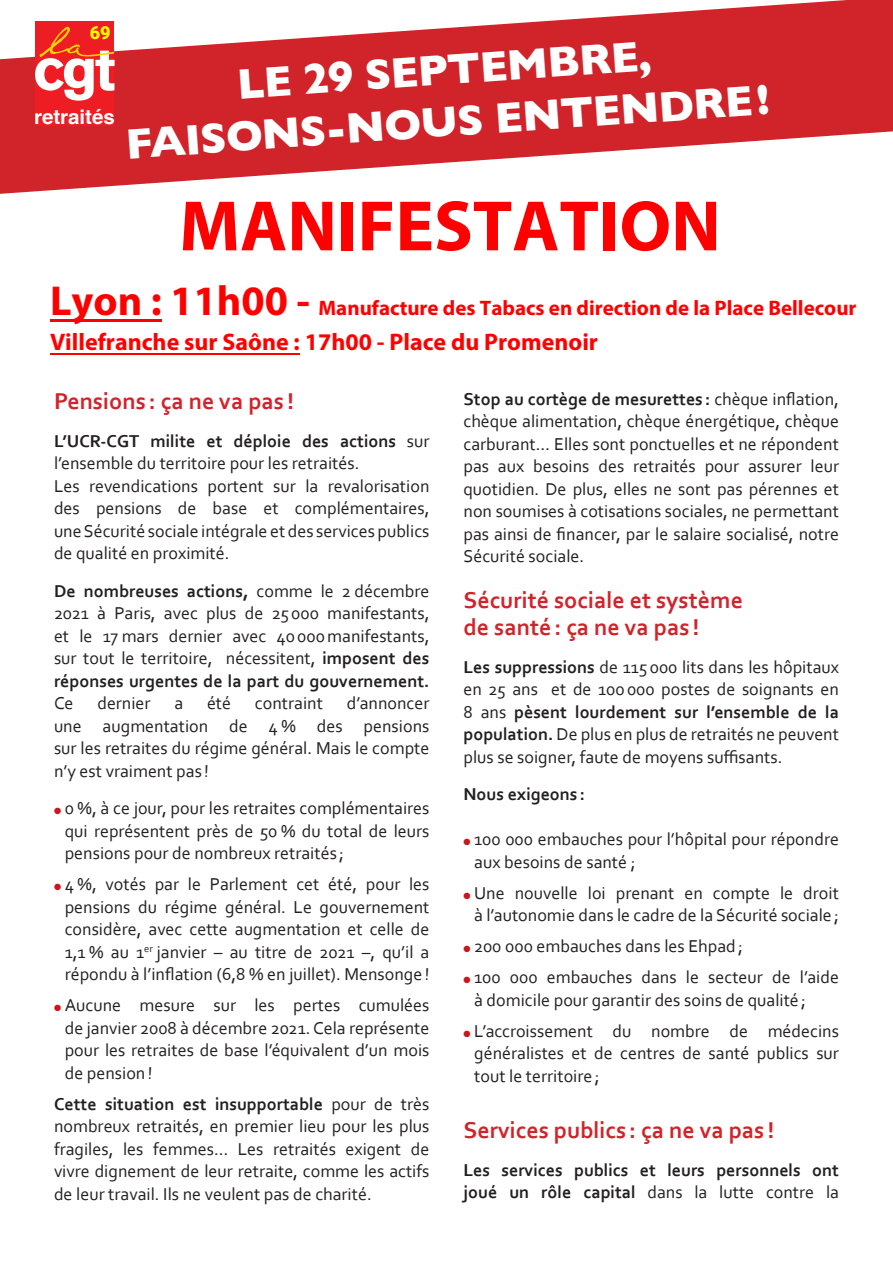
<style>
.page{position:relative;width:893px;height:1263px;background:#fff}
.page>*{position:absolute;margin:0;border:0;box-sizing:border-box;transform-origin:0 0}
.t1{font:700 72px "Myriad Pro";color:#f00}
.t2{font:700 43.5px/52.2px "Gill Sans";color:#fff;text-align:center}
.t3{font:700 24px/27px "Corbel";color:#d1232a}
.t4{font:700 24px "Myriad Pro";color:#f00}
.t5{font:700 21px "Myriad Pro";color:#f00}
.t6{font:700 20.1px "Helvetica";color:#fff}
.Paragraphe_de_liste{font:18px/22.5px "Corbel";color:#231f20;text-align:justify}
.t7{font:700 18px/22.5px "Corbel";color:#231f20}
.t8{font:900 18px "Roboto";color:#ff0}
.s1{font-size:42px}
.s2{font-weight:700}
.s3{color:#cd151d}
.s4{font-weight:400}
</style>
<div class="page">
<svg style="left:0;top:0;width:893px;height:194px;fill:#d1232a"></svg>
<div style="left:35px;top:21px;width:79px;height:105px;background:#ee1d23"></div>
<svg style="left:35px;top:27px;width:79px;height:74px"></svg>
<hr style="left:50px;top:353px;width:250px;height:2px;background:#f00">
<hr style="left:50px;top:319px;width:112px;height:2px;background:#f00">
<p class="t8" style="left:90px;top:20px;width:22px">69</p>
<p class="t6" style="left:34px;top:104px;width:82px">retraités</p>
<p class="t2" style="left:120px;top:66px;width:647px;rotate:-4deg">LE 29 SEPTEMBRE,<br>FAISONS-NOUS ENTENDRE!</p>
<p class="t1" style="left:179px;top:179px;width:543px">MANIFESTATION</p>
<p class="t5" style="left:50px;top:294px;width:808px"><span class="s1">Lyon : 11h00 -</span> Manufacture des Tabacs en direction de la Place Bellecour</p>
<p class="t4" style="left:50px;top:326px;width:549px">Villefranche sur Saône : 17h00 - Place du Promenoir</p>
<p class="t3" style="left:54px;top:387px;width:242px">Pensions : ça ne va pas !</p>
<p class="Paragraphe_de_liste" style="left:54px;top:429px;width:377px"><span class="s2">L’UCR-CGT milite et déploie des actions</span> sur l’ensemble du territoire pour les retraités.</p>
<p class="Paragraphe_de_liste" style="left:54px;top:474px;width:377px">Les revendications portent sur la revalorisation des pensions de base et complémentaires, une Sécurité sociale intégrale et des services publics de qualité en proximité.</p>
<p class="Paragraphe_de_liste" style="left:54px;top:579px;width:377px"><span class="s2">De nombreuses actions,</span> comme le 2 décembre 2021 à Paris, avec plus de 25000 manifestants, et le 17 mars dernier avec 40000manifestants, sur tout le territoire, nécessitent, <span class="s2">imposent des réponses urgentes de la part du gouvernement.<br></span>Ce</p>
<p class="Paragraphe_de_liste" style="left:97px;top:691px;width:55px">dernier</p>
<p class="Paragraphe_de_liste" style="left:174px;top:691px;width:10px">a</p>
<p class="Paragraphe_de_liste" style="left:207px;top:691px;width:26px">été</p>
<p class="Paragraphe_de_liste" style="left:255px;top:691px;width:69px">contraint</p>
<p class="Paragraphe_de_liste" style="left:54px;top:691px;width:377px;text-indent:293px">d’annoncer une augmentation de 4 % des pensions sur les retraites du régime général. Mais le compte n’y est vraiment pas !</p>
<p class="Paragraphe_de_liste" style="left:65px;top:796px;width:366px;text-indent:-11px"><span class="s3">●</span> 0 %, à ce jour, pour les retraites complémentaires qui représentent près de 50 % du total de leurs pensions pour de nombreux retraités ;</p>
<p class="Paragraphe_de_liste" style="left:54px;top:872px;width:377px;text-align:center"><span class="s3">●</span> 4 %, votés par le Parlement cet été, pour les pensions du régime général. Le gouvernement considère, avec cette augmentation et celle de 1,1 % au 1<sup>er</sup> janvier – au titre de 2021 –, qu’il a répondu à l’inflation (6,8 % en juillet). Mensonge !</p>
<p class="Paragraphe_de_liste" style="left:65px;top:993px;width:366px;text-indent:-11px"><span class="s3">●</span> Aucune mesure sur les pertes cumulées de janvier 2008 à décembre 2021. Cela représente pour les retraites de base l’équivalent d’un mois de pension!</p>
<p class="Paragraphe_de_liste" style="left:54px;top:1092px;width:377px"><span class="s2">Cette situation est insupportable</span> pour de très nombreux retraités, en premier lieu pour les plus fragiles, les femmes… Les retraités exigent de vivre dignement de leur retraite, comme les actifs de leur travail. Ils ne veulent pas de charité.</p>
<p class="Paragraphe_de_liste" style="left:463px;top:387px;width:377px"><span class="s2">Stop au cortège de mesurettes :</span> chèque inflation, chèque alimentation, chèque énergétique, chèque carburant… Elles sont ponctuelles et ne répondent pas aux besoins des retraités pour assurer leur quotidien. De plus, elles ne sont pas pérennes et non soumises à cotisations sociales, ne permettant pas ainsi de financer, par le salaire socialisé, notre Sécurité sociale.</p>
<p class="t3" style="left:463px;top:586px;width:281px">Sécurité sociale et système de santé: ça ne va pas !</p>
<p class="Paragraphe_de_liste" style="left:463px;top:655px;width:377px"><span class="s2">Les suppressions</span> de 115000 lits dans les hôpitaux en 25 ans et de 100000 postes de soignants en 8 ans <span class="s2">pèsent lourdement sur l’ensemble de la population.</span> De plus en plus de retraités ne peuvent plus se soigner, faute de moyens suffisants.</p>
<p class="t7" style="left:463px;top:783px;width:123px">Nous exigeons :</p>
<p class="Paragraphe_de_liste" style="left:474px;top:827px;width:366px;text-indent:-11px"><span class="s3">●</span> 100 000 embauches pour l’hôpital pour répondre aux besoins de santé ;</p>
<p class="Paragraphe_de_liste" style="left:463px;top:881px;width:377px;text-align:center"><span class="s3">●</span> Une nouvelle loi prenant en compte le droit à l’autonomie dans le cadre de la Sécurité sociale ;</p>
<p class="Paragraphe_de_liste" style="left:463px;top:934px;width:281px"><span class="s3">●</span> 200 000 embauches dans les Ehpad;</p>
<p class="Paragraphe_de_liste" style="left:474px;top:965px;width:366px;text-indent:-11px"><span class="s3">●</span> 100 000 embauches dans le secteur de l’aide à domicile pour garantir des soins de qualité;</p>
<p class="Paragraphe_de_liste" style="left:474px;top:1019px;width:366px;text-indent:-11px"><span class="s3">●</span> L’accroissement du nombre de médecins généralistes et de centres de santé publics sur tout le territoire;</p>
<p class="t3" style="left:463px;top:1116px;width:312px">Services publics : ça ne va pas !</p>
<p class="t7" style="left:463px;top:1158px;width:377px">Les services publics et leurs personnels ont joué un rôle capital <span class="s4">dans la lutte contre la</span></p>
</div>
